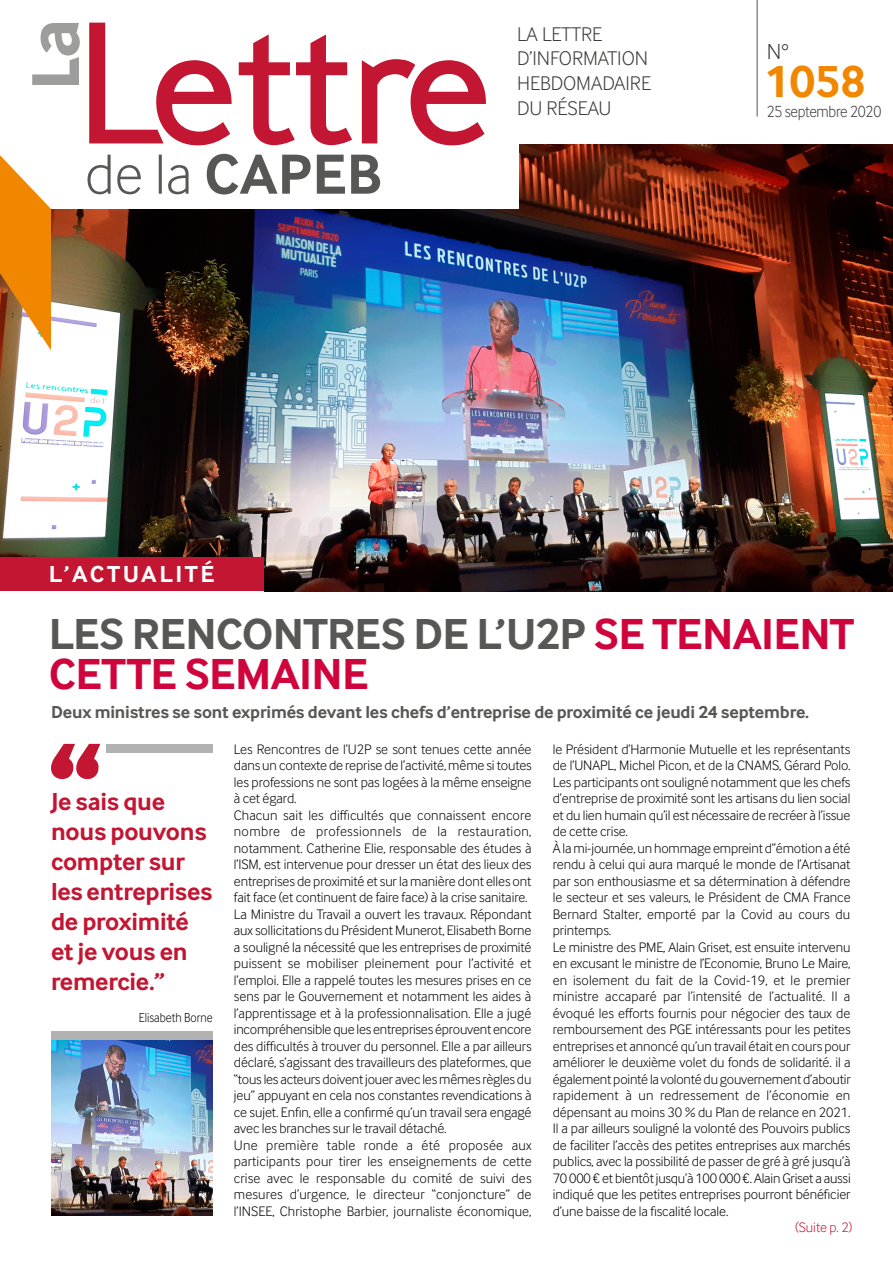
<style>
.page{position:relative;width:893px;height:1263px;background:#fff}
.page>*{position:absolute;margin:0;border:0;box-sizing:border-box;transform-origin:0 0}
.t1{font:700 46.8px "Inter Face";color:#f18700}
.t2{font:700 45px/40.5px "Inter Face";letter-spacing:-.015em;color:#d0043c}
.t3{font:700 25.5px/30px "Inter Face";letter-spacing:-.01em;color:#c21632}
.t4{font:700 24px "Inter Face";letter-spacing:.11em;color:#fff}
.t5{font:300 22.5px "Inter Face";color:#3c3c3b}
.t6{font:300 20.55px/24.6px "Inter Face";color:#3c3c3b}
.t7{font:700 18px "Inter Face";letter-spacing:-.01em;color:#575756}
.t8{font:300 16.8px "Inter Face";letter-spacing:-.02em;color:#3c3c3b;scale:.92 1}
.t9{font:300 14.25px/16.5px "Inter Face";letter-spacing:-.005em;color:#000}
.t10{font:300 14.25px "Inter Face";color:#c21632}
.t11{font:300 13.5px "Inter Face";color:#000;scale:.9 1}
.s1{color:#575756}
</style>
<div class="page">
<img style="left:0;top:145px;width:893px;height:446px">
<img style="left:51px;top:1040px;width:162px;height:175px">
<hr style="left:757px;top:0;width:1px;height:117px;background:#575756">
<div style="left:0;top:0;width:519px;height:208px;background:#fff"></div>
<svg style="left:89px;top:23px;width:397px;height:122px"></svg>
<svg style="left:88px;top:154px;width:292px;height:40px"></svg>
<svg style="left:32px;top:23px;width:48px;height:62px"></svg>
<svg style="left:0;top:155px;width:51px;height:195px"></svg>
<div style="left:0;top:557px;width:264px;height:34px;background:#c21632"></div>
<div style="left:106px;top:744px;width:107px;height:8px;background:#b3b2b2"></div>
<svg style="left:51px;top:744px;width:49px;height:35px"></svg>
<div style="left:51px;top:1031px;width:162px;height:9px;background:#b3b2b2"></div>
<h3 class="t6" style="left:517px;top:21px;width:135px">LA LETTRE<br>D’INFORMATION<br>HEBDOMADAIRE<br>DU RÉSEAU</h3>
<h3 class="t5" style="left:767px;top:39px;width:24px">N°</h3>
<h1 class="t1" style="left:765px;top:54px;width:103px">1058</h1>
<p class="t8" style="left:767px;top:102px;width:126px">25 septembre 2020</p>
<h3 class="t4" style="left:49px;top:560px;width:167px">L’ACTUALITÉ</h3>
<h2 class="t2" style="left:49px;top:613px;width:807px"><span class="s1">LES RENCONTRES DE L’U2P</span> SE TENAIENT<br>CETTE SEMAINE</h2>
<p class="t7" style="left:51px;top:701px;width:760px">Deux ministres se sont exprimés devant les chefs d’entreprise de proximité ce jeudi 24 septembre.</p>
<h3 class="t3" style="left:51px;top:787px;width:163px">Je sais que nous pouvons compter sur les entreprises de proximité et je vous en remercie.”</h3>
<p class="t11" style="left:139px;top:1009px;width:83px">Elisabeth Borne</p>
<p class="t9" style="left:234px;top:740px;width:299px">Les Rencontres de l’U2P se sont tenues cette année dans un contexte de reprise de l’activité, même si toutes les professions ne sont pas logées à la même enseigne à cet égard.<br>Chacun sait les difficultés que connaissent encore nombre de professionnels de la restauration, notamment. Catherine Elie, responsable des études à l’ISM, est intervenue pour dresser un état des lieux des entreprises de proximité et sur la manière dont elles ont fait face (et continuent de faire face) à la crise sanitaire.<br>La Ministre du Travail a ouvert les travaux. Répondant aux sollicitations du Président Munerot, Elisabeth Borne a souligné la nécessité que les entreprises de proximité puissent se mobiliser pleinement pour l’activité et l’emploi. Elle a rappelé toutes les mesures prises en ce sens par le Gouvernement et notamment les aides à l’apprentissage et à la professionnalisation. Elle a jugé incompréhensible que les entreprises éprouvent encore des difficultés à trouver du personnel. Elle a par ailleurs déclaré, s’agissant des travailleurs des plateformes, que “tous les acteurs doivent jouer avec les mêmes règles du jeu” appuyant en cela nos constantes revendications à ce sujet. Enfin, elle a confirmé qu’un travail sera engagé avec les branches sur le travail détaché.<br>Une première table ronde a été proposée aux participants pour tirer les enseignements de cette crise avec le responsable du comité de suivi des mesures d’urgence, le directeur “conjoncture” de l’INSEE, Christophe Barbier, journaliste économique,</p>
<p class="t9" style="left:553px;top:740px;width:299px">le Président d’Harmonie Mutuelle et les représentants de l’UNAPL, Michel Picon, et de la CNAMS, Gérard Polo.<br>Les participants ont souligné notamment que les chefs d’entreprise de proximité sont les artisans du lien social et du lien humain qu’il est nécessaire de recréer à l’issue de cette crise.<br>À la mi-journée, un hommage empreint d”émotion a été rendu à celui qui aura marqué le monde de l’Artisanat par son enthousiasme et sa détermination à défendre le secteur et ses valeurs, le Président de CMA France Bernard Stalter, emporté par la Covid au cours du printemps.<br>Le ministre des PME, Alain Griset, est ensuite intervenu en excusant le ministre de l’Economie, Bruno Le Maire, en isolement du fait de la Covid-19, et le premier ministre accaparé par l’intensité de l’actualité. Il a évoqué les efforts fournis pour négocier des taux de remboursement des PGE intéressants pour les petites entreprises et annoncé qu’un travail était en cours pour améliorer le deuxième volet du fonds de solidarité. il a également pointé la volonté du gouvernement d’aboutir rapidement à un redressement de l’économie en dépensant au moins 30 % du Plan de relance en 2021.<br>Il a par ailleurs souligné la volonté des Pouvoirs publics de faciliter l’accès des petites entreprises aux marchés publics, avec la possibilité de passer de gré à gré jusqu’à 70 000 € et bientôt jusqu’à 100 000 €. Alain Griset a aussi indiqué que les petites entreprises pourront bénéficier d’une baisse de la fiscalité locale.</p>
<p class="t10" style="left:795px;top:1219px;width:59px">(Suite p. 2)</p>
</div>
